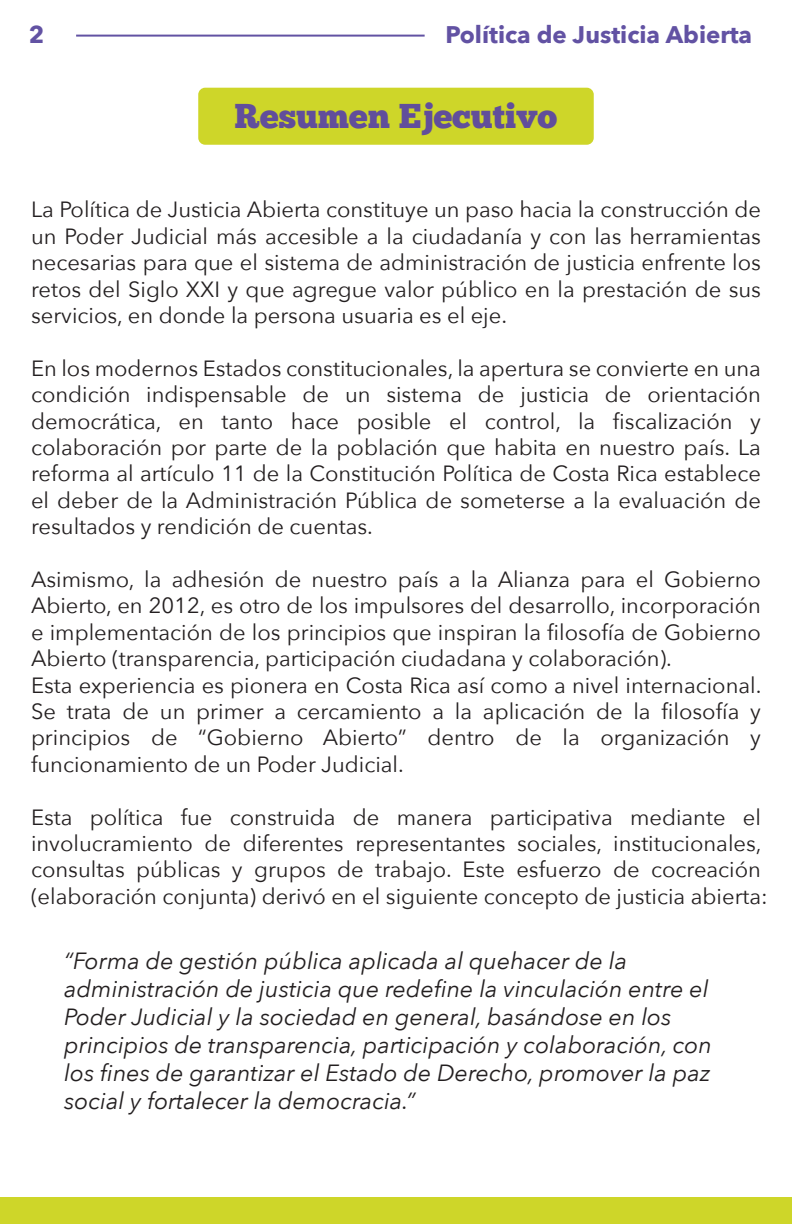
<style>
.page{position:relative;width:792px;height:1224px;background:#fff}
.page>*{position:absolute;margin:0;border:0;box-sizing:border-box;transform-origin:0 0}
.t1{font:34.4px "Chunk Five";color:#614e9b}
.t2{font:700 24px "Avenir Next";color:#6252a3}
.t3{font:italic 23.4px/28px "Avenir Next";color:#231f20}
.t4{font:22px/26.4px "Avenir Next";color:#231f20;text-align:justify}
</style>
<div class="page">
<hr style="left:76px;top:35px;width:349px;height:2px;background:#6252a3">
<div style="left:0;top:1197px;width:792px;height:27px;background:#ced629"></div>
<div style="left:198px;top:88px;width:396px;height:57px;background:#ced629;border-radius:7px"></div>
<p class="t2" style="left:29px;top:14px;width:17px">2</p>
<p class="t2" style="left:446px;top:14px;width:308px">Política de Justicia Abierta</p>
<h1 class="t1" style="left:235px;top:94px;width:324px">Resumen Ejecutivo</h1>
<p class="t4" style="left:31px;top:196px;width:732px">La Política de Justicia Abierta constituye un paso hacia la construcción de un Poder Judicial más accesible a la ciudadanía y con las herramientas necesarias para que el sistema de administración de justicia enfrente los retos del Siglo XXI y que agregue valor público en la prestación de sus servicios, en donde la persona usuaria es el eje.</p>
<p class="t4" style="left:31px;top:354px;width:732px">En los modernos Estados constitucionales, la apertura se convierte en una condición indispensable de un sistema de justicia de orientación democrática, en tanto hace posible el control, la fiscalización y colaboración por parte de la población que habita en nuestro país. La reforma al artículo 11 de la Constitución Política de Costa Rica establece el deber de la Administración Pública de someterse a la evaluación de resultados y rendición de cuentas.</p>
<p class="t4" style="left:31px;top:565px;width:732px;text-align:left">Asimismo, la adhesión de nuestro país a la Alianza para el Gobierno Abierto, en 2012, es otro de los impulsores del desarrollo, incorporación e implementación de los principios que inspiran la filosofía de Gobierno Abierto (transparencia, participación ciudadana y colaboración).<br>Esta experiencia es pionera en Costa Rica así como a nivel internacional.<br>Se trata de un primer a cercamiento a la aplicación de la filosofía y principios de “Gobierno Abierto” dentro de la organización y funcionamiento de un Poder Judicial.</p>
<p class="t4" style="left:31px;top:803px;width:738px;text-align:left">Esta política fue construida de manera participativa mediante el involucramiento de diferentes representantes sociales, institucionales, consultas públicas y grupos de trabajo. Este esfuerzo de cocreación (elaboración conjunta) derivó en el siguiente concepto de justicia abierta:</p>
<p class="t3" style="left:64px;top:946px;width:649px">“Forma de gestión pública aplicada al quehacer de la administración de justicia que redefine la vinculación entre el Poder Judicial y la sociedad en general, basándose en los principios de transparencia, participación y colaboración, con los fines de garantizar el Estado de Derecho, promover la paz social y fortalecer la democracia.”</p>
</div>
